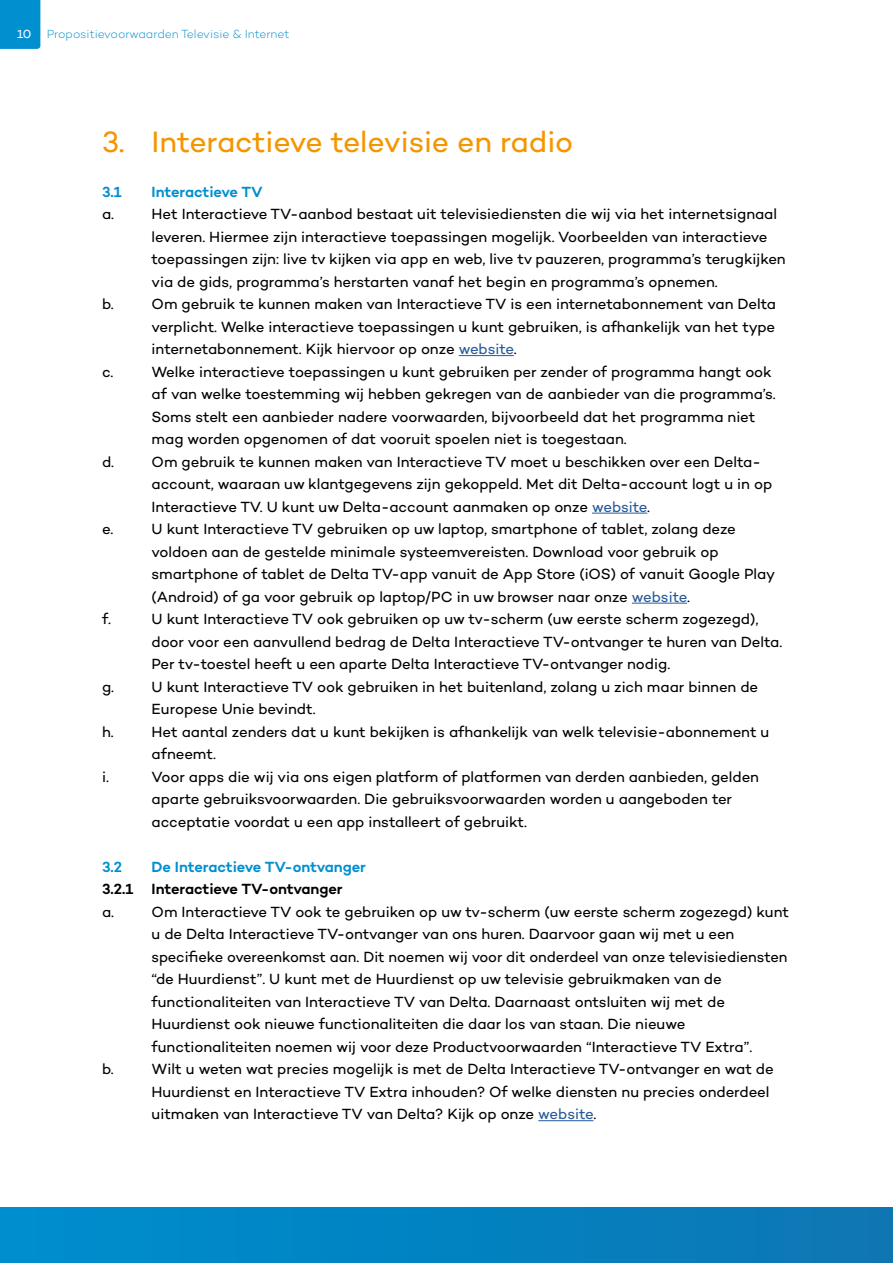
<style>
.page{position:relative;width:893px;height:1263px;background:#fff}
.page>*{position:absolute;margin:0;border:0;box-sizing:border-box;transform-origin:0 0}
.t1{font:30px "Campton";letter-spacing:-.005em;color:#f49600}
.t2{font:15px/22.5px "Campton";letter-spacing:-.005em;color:#000}
.t3{font:600 15px "Campton";letter-spacing:-.01em;color:#008fcf}
.t4{font:600 15px "Campton";letter-spacing:-.01em;color:#000}
.t5{font:300 12px "Campton";letter-spacing:-.01em;color:#008fcf}
.t6{font:12px "Campton";color:#fff}
.s1{color:#275b9b}
</style>
<div class="page">
<div style="left:0;top:0;width:40px;height:49px;background:#008fcf"></div>
<hr style="left:459px;top:355px;width:55px;height:1px;background:#275b9b">
<hr style="left:592px;top:513px;width:55px;height:1px;background:#275b9b">
<hr style="left:632px;top:603px;width:55px;height:1px;background:#275b9b">
<hr style="left:538px;top:1120px;width:55px;height:1px;background:#275b9b">
<div style="left:0;top:1208px;width:893px;height:55px;background:linear-gradient(to right,#008ecf,#0c76b3)"></div>
<p class="t6" style="left:17px;top:27px;width:16px">10</p>
<p class="t5" style="left:47px;top:26px;width:244px">Propositievoorwaarden Televisie &amp; Internet</p>
<h1 class="t1" style="left:102px;top:123px;width:473px">3. Interactieve televisie en radio</h1>
<p class="t3" style="left:102px;top:182px;width:21px">3.1</p>
<p class="t3" style="left:152px;top:182px;width:113px">Interactieve TV</p>
<p class="t2" style="left:102px;top:202px;width:14px">a.</p>
<p class="t2" style="left:152px;top:202px;width:636px">Het Interactieve TV-aanbod bestaat uit televisiediensten die wij via het internetsignaal leveren. Hiermee zijn interactieve toepassingen mogelijk. Voorbeelden van interactieve toepassingen zijn: live tv kijken via app en web, live tv pauzeren, programma’s terugkijken via de gids, programma’s herstarten vanaf het begin en programma’s opnemen.</p>
<p class="t2" style="left:102px;top:292px;width:13px">b.</p>
<p class="t2" style="left:152px;top:292px;width:626px;text-align:justify">Om gebruik te kunnen maken van Interactieve TV is een internetabonnement van Delta verplicht. Welke interactieve toepassingen u kunt gebruiken, is afhankelijk van het type internetabonnement. Kijk hiervoor op onze <span class="s1">website</span>.</p>
<p class="t2" style="left:102px;top:360px;width:13px">c.</p>
<p class="t2" style="left:152px;top:360px;width:626px">Welke interactieve toepassingen u kunt gebruiken per zender of programma hangt ook af van welke toestemming wij hebben gekregen van de aanbieder van die programma’s.<br>Soms stelt een aanbieder nadere voorwaarden, bijvoorbeeld dat het programma niet mag worden opgenomen of dat vooruit spoelen niet is toegestaan.</p>
<p class="t2" style="left:102px;top:450px;width:14px">d.</p>
<p class="t2" style="left:152px;top:450px;width:622px">Om gebruik te kunnen maken van Interactieve TV moet u beschikken over een Delta&shy;account, waaraan uw klantgegevens zijn gekoppeld. Met dit Delta-account logt u in op<br>Interactieve TV. U kunt uw Delta-account aanmaken op onze <span class="s1">website</span>.</p>
<p class="t2" style="left:102px;top:517px;width:13px">e.</p>
<p class="t2" style="left:152px;top:517px;width:625px">U kunt Interactieve TV gebruiken op uw laptop, smartphone of tablet, zolang deze voldoen aan de gestelde minimale systeemvereisten. Download voor gebruik op smartphone of tablet de Delta TV-app vanuit de App Store (iOS) of vanuit Google Play (Android) of ga voor gebruik op laptop/PC in uw browser naar onze <span class="s1">website</span>.</p>
<p class="t2" style="left:102px;top:607px;width:11px">f.</p>
<p class="t2" style="left:152px;top:607px;width:632px">U kunt Interactieve TV ook gebruiken op uw tv-scherm (uw eerste scherm zogezegd), door voor een aanvullend bedrag de Delta Interactieve TV-ontvanger te huren van Delta.<br>Per tv-toestel heeft u een aparte Delta Interactieve TV-ontvanger nodig.</p>
<p class="t2" style="left:102px;top:675px;width:14px">g.</p>
<p class="t2" style="left:152px;top:675px;width:608px">U kunt Interactieve TV ook gebruiken in het buitenland, zolang u zich maar binnen de<br>Europese Unie bevindt.</p>
<p class="t2" style="left:102px;top:720px;width:13px">h.</p>
<p class="t2" style="left:152px;top:720px;width:619px">Het aantal zenders dat u kunt bekijken is afhankelijk van welk televisie-abonnement u afneemt.</p>
<p class="t2" style="left:102px;top:765px;width:8px">i.</p>
<p class="t2" style="left:152px;top:765px;width:609px">Voor apps die wij via ons eigen platform of platformen van derden aanbieden, gelden aparte gebruiksvoorwaarden. Die gebruiksvoorwaarden worden u aangeboden ter acceptatie voordat u een app installeert of gebruikt.</p>
<p class="t3" style="left:102px;top:857px;width:22px">3.2</p>
<p class="t3" style="left:152px;top:857px;width:216px">De Interactieve TV-ontvanger</p>
<p class="t4" style="left:102px;top:879px;width:242px">3.2.1 Interactieve TV-ontvanger</p>
<p class="t2" style="left:102px;top:900px;width:14px">a.</p>
<p class="t2" style="left:152px;top:900px;width:639px">Om Interactieve TV ook te gebruiken op uw tv-scherm (uw eerste scherm zogezegd) kunt u de Delta Interactieve TV-ontvanger van ons huren. Daarvoor gaan wij met u een specifieke overeenkomst aan. Dit noemen wij voor dit onderdeel van onze televisiediensten “de Huurdienst”. U kunt met de Huurdienst op uw televisie gebruikmaken van de functionaliteiten van Interactieve TV van Delta. Daarnaast ontsluiten wij met de Huurdienst ook nieuwe functionaliteiten die daar los van staan. Die nieuwe functionaliteiten noemen wij voor deze Productvoorwaarden “Interactieve TV Extra”.</p>
<p class="t2" style="left:102px;top:1057px;width:13px">b.</p>
<p class="t2" style="left:152px;top:1057px;width:624px">Wilt u weten wat precies mogelijk is met de Delta Interactieve TV-ontvanger en wat de<br>Huurdienst en Interactieve TV Extra inhouden? Of welke diensten nu precies onderdeel uitmaken van Interactieve TV van Delta? Kijk op onze <span class="s1">website</span>.</p>
</div>
